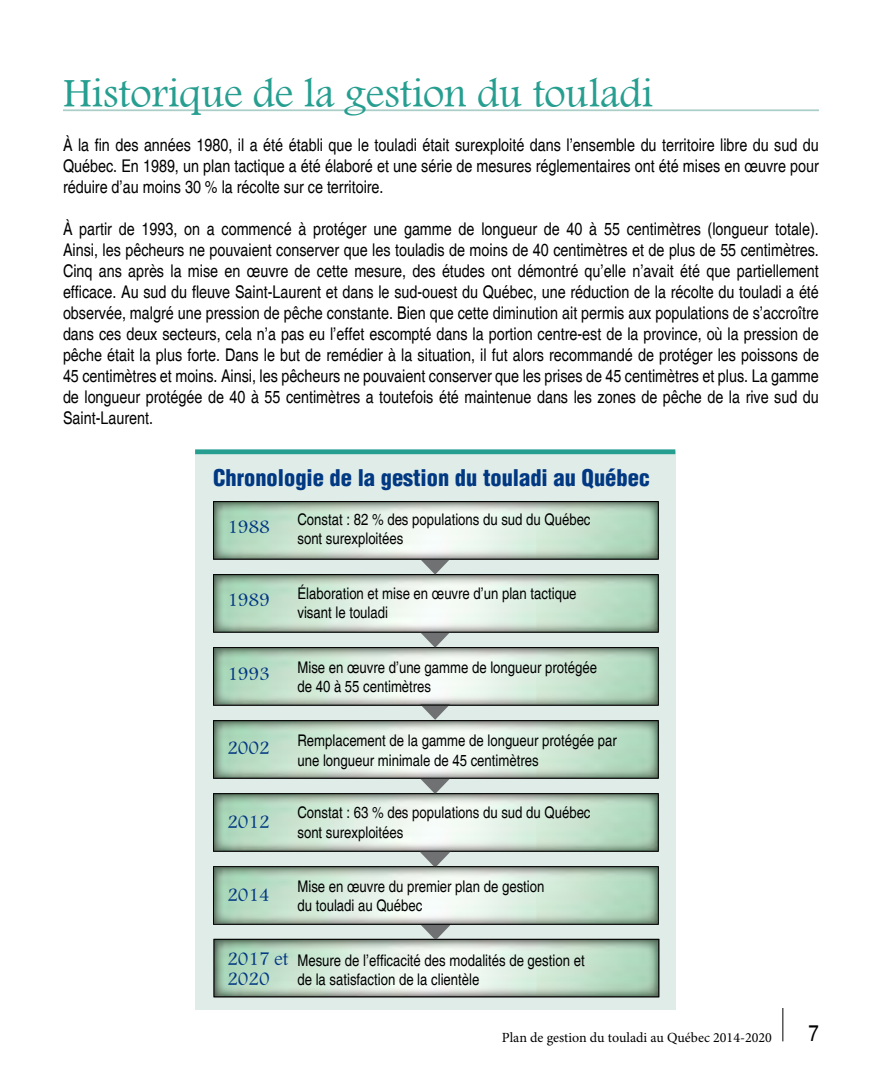
<style>
.page{position:relative;width:882px;height:1071px;background:#fff}
.page>*{position:absolute;margin:0;border:0;box-sizing:border-box;transform-origin:0 0}
.t1{font:42px "Andalus";color:#269e90}
.t2{font:condensed 22.75px "Helvetica";color:#000}
.t3{font:900 condensed 22.4px "Helvetica";color:#003882}
.t4{font:19.25px/19.2px "Andalus";color:#003682}
.t5{font:condensed 17.5px/21px "Helvetica";color:#000;text-align:justify}
.t6{font:condensed 16.1px/19.2px "Helvetica";color:#000}
.t7{font:14px "Minion Pro";color:#000}
</style>
<div class="page">
<hr style="left:782px;top:1008px;width:1px;height:33px;background:#000">
<hr style="left:63px;top:109px;width:756px;height:2px;background:#abcec6">
<div style="left:195px;top:452px;width:480px;height:558px;background:#e0ece8"></div>
<div style="left:195px;top:449px;width:480px;height:5px;background:#269e90"></div>
<svg style="left:213px;top:501px;width:446px;height:496px"></svg>
<h1 class="t1" style="left:63px;top:63px;width:592px">Historique de la gestion du touladi</h1>
<p class="t5" style="left:63px;top:135px;width:757px">À la fin des années 1980, il a été établi que le touladi était surexploité dans l’ensemble du territoire libre du sud du Québec. En 1989, un plan tactique a été élaboré et une série de mesures réglementaires ont été mises en œuvre pour réduire d’au moins 30 % la récolte sur ce territoire.</p>
<p class="t5" style="left:63px;top:219px;width:758px">À partir de 1993, on a commencé à protéger une gamme de longueur de 40 à 55 centimètres (longueur totale).<br>Ainsi, les pêcheurs ne pouvaient conserver que les touladis de moins de 40 centimètres et de plus de 55 centimètres.<br>Cinq ans après la mise en œuvre de cette mesure, des études ont démontré qu’elle n’avait été que partiellement efficace. Au sud du fleuve Saint-Laurent et dans le sud-ouest du Québec, une réduction de la récolte du touladi a été observée, malgré une pression de pêche constante. Bien que cette diminution ait permis aux populations de s’accroître dans ces deux secteurs, cela n’a pas eu l’effet escompté dans la portion centre-est de la province, où la pression de pêche était la plus forte. Dans le but de remédier à la situation, il fut alors recommandé de protéger les poissons de 45 centimètres et moins. Ainsi, les pêcheurs ne pouvaient conserver que les prises de 45 centimètres et plus. La gamme de longueur protégée de 40 à 55 centimètres a toutefois été maintenue dans les zones de pêche de la rive sud du Saint-Laurent.</p>
<p class="t3" style="left:213px;top:464px;width:439px">Chronologie de la gestion du touladi au Québec</p>
<p class="t6" style="left:297px;top:510px;width:295px">Constat : 82 % des populations du sud du Québec sont surexploitées</p>
<p class="t6" style="left:297px;top:584px;width:281px">Élaboration et mise en œuvre d’un plan tactique visant le touladi</p>
<p class="t4" style="left:227px;top:517px;width:44px">1988</p>
<p class="t4" style="left:227px;top:591px;width:44px">1989</p>
<p class="t4" style="left:227px;top:665px;width:44px">1993</p>
<p class="t6" style="left:297px;top:657px;width:301px">Mise en œuvre d’une gamme de longueur protégée de 40 à 55 centimètres</p>
<p class="t4" style="left:227px;top:739px;width:44px">2002</p>
<p class="t4" style="left:227px;top:812px;width:44px">2012</p>
<p class="t4" style="left:227px;top:886px;width:44px">2014</p>
<p class="t6" style="left:297px;top:731px;width:321px">Remplacement de la gamme de longueur protégée par une longueur minimale de 45 centimètres</p>
<p class="t6" style="left:297px;top:803px;width:295px">Constat : 63 % des populations du sud du Québec sont surexploitées</p>
<p class="t6" style="left:297px;top:877px;width:248px">Mise en œuvre du premier plan de gestion du touladi au Québec</p>
<p class="t4" style="left:227px;top:950px;width:63px">2017 et<br>2020</p>
<p class="t6" style="left:297px;top:951px;width:289px">Mesure de l’efficacité des modalités de gestion et de la satisfaction de la clientèle</p>
<p class="t7" style="left:502px;top:1029px;width:271px">Plan de gestion du touladi au Québec 2014-2020</p>
<h2 class="t2" style="left:809px;top:1020px;width:12px">7</h2>
</div>
